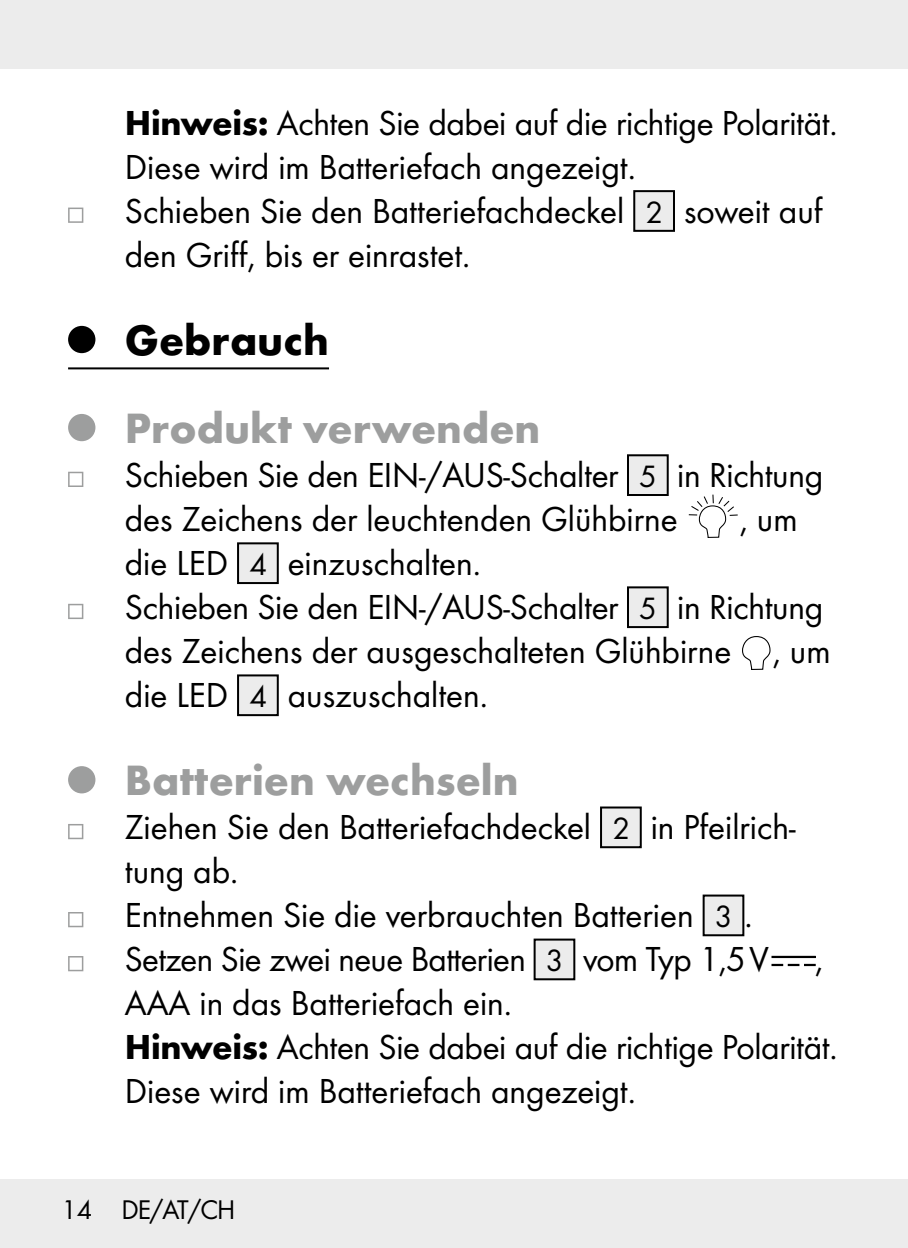
<style>
.page{position:relative;width:908px;height:1248px;background:#fff}
.page>*{position:absolute;margin:0;border:0;box-sizing:border-box;transform-origin:0 0}
.t1{font:700 44px "Futura";color:#9d9e9e}
.t2{font:700 44px "Futura";color:#000}
.t3{font:36px/44px "Futura Boo";color:#000}
.t4{font:28px "Futura Boo";letter-spacing:-.03em;color:#000}
.s1{font-family:"Futura";font-weight:700}
.s2{font-size:32px}
</style>
<div class="page">
<div style="left:0;top:0;width:907px;height:68px;background:#ececec"></div>
<div style="left:0;top:1179px;width:907px;height:68px;background:#ececec"></div>
<hr style="left:68px;top:367px;width:261px;height:2px;background:#000">
<svg style="left:68px;top:207px;width:15px;height:16px"></svg>
<div style="left:634px;top:191px;width:39px;height:40px;background:#ececec"></div>
<div style="left:633px;top:190px;width:41px;height:42px;border:2px solid #000"></div>
<div style="left:68px;top:326px;width:27px;height:27px;background:#000;border-radius:50%"></div>
<div style="left:68px;top:414px;width:27px;height:27px;background:#9d9e9e;border-radius:50%"></div>
<svg style="left:68px;top:471px;width:15px;height:16px"></svg>
<div style="left:627px;top:455px;width:40px;height:40px;background:#ececec"></div>
<div style="left:626px;top:454px;width:42px;height:42px;border:2px solid #000"></div>
<svg style="left:688px;top:494px;width:49px;height:44px"></svg>
<div style="left:238px;top:543px;width:40px;height:40px;background:#ececec"></div>
<div style="left:237px;top:542px;width:42px;height:42px;border:2px solid #000"></div>
<svg style="left:68px;top:603px;width:15px;height:16px"></svg>
<div style="left:627px;top:587px;width:40px;height:40px;background:#ececec"></div>
<div style="left:626px;top:586px;width:42px;height:42px;border:2px solid #000"></div>
<svg style="left:742px;top:636px;width:29px;height:34px"></svg>
<div style="left:238px;top:675px;width:40px;height:40px;background:#ececec"></div>
<div style="left:237px;top:674px;width:42px;height:42px;border:2px solid #000"></div>
<div style="left:68px;top:766px;width:27px;height:27px;background:#9d9e9e;border-radius:50%"></div>
<svg style="left:68px;top:824px;width:15px;height:15px"></svg>
<div style="left:600px;top:807px;width:40px;height:40px;background:#ececec"></div>
<div style="left:599px;top:806px;width:42px;height:42px;border:2px solid #000"></div>
<svg style="left:68px;top:912px;width:15px;height:15px"></svg>
<div style="left:703px;top:895px;width:40px;height:40px;background:#ececec"></div>
<div style="left:702px;top:894px;width:42px;height:42px;border:2px solid #000"></div>
<svg style="left:68px;top:956px;width:15px;height:15px"></svg>
<div style="left:534px;top:939px;width:40px;height:40px;background:#ececec"></div>
<div style="left:533px;top:938px;width:42px;height:42px;border:2px solid #000"></div>
<svg style="left:771px;top:964px;width:27px;height:1px"></svg>
<div style="left:771px;top:956px;width:43px;height:1px;border:1px solid #000"></div>
<p class="t3" style="left:125px;top:100px;width:714px"><span class="s1">Hinweis:</span> Achten Sie dabei auf die richtige Polarität.<br>Diese wird im Batteriefach angezeigt.<br>Schieben Sie den Batteriefachdeckel <span class="s2">2</span> soweit auf den Griff, bis er einrastet.</p>
<p class="t2" style="left:125px;top:313px;width:205px">Gebrauch</p>
<p class="t1" style="left:125px;top:401px;width:417px">Produkt verwenden</p>
<p class="t3" style="left:125px;top:452px;width:699px">Schieben Sie den EIN-/AUS-Schalter <span class="s2">5</span> in Richtung des Zeichens der leuchtenden Glühbirne</p>
<p class="t3" style="left:739px;top:496px;width:59px">, um</p>
<p class="t3" style="left:125px;top:540px;width:707px">die LED <span class="s2">4</span> einzuschalten.<br>Schieben Sie den EIN-/AUS-Schalter <span class="s2">5</span> in Richtung des Zeichens der ausgeschalteten Glühbirne , um die LED <span class="s2">4</span> auszuschalten.</p>
<p class="t1" style="left:125px;top:753px;width:395px">Batterien wechseln</p>
<p class="t3" style="left:125px;top:804px;width:672px">Ziehen Sie den Batteriefachdeckel <span class="s2">2</span> in Pfeilrich&shy;tung ab.<br>Entnehmen Sie die verbrauchten Batterien <span class="s2">3</span> .<br>Setzen Sie zwei neue Batterien <span class="s2">3</span> vom Typ 1,5V</p>
<p class="t3" style="left:814px;top:936px;width:10px">,</p>
<p class="t3" style="left:125px;top:980px;width:714px">AAA in das Batteriefach ein.<br><span class="s1">Hinweis:</span> Achten Sie dabei auf die richtige Polarität.<br>Diese wird im Batteriefach angezeigt.</p>
<p class="t4" style="left:61px;top:1192px;width:175px">14 DE/AT/CH</p>
</div>
